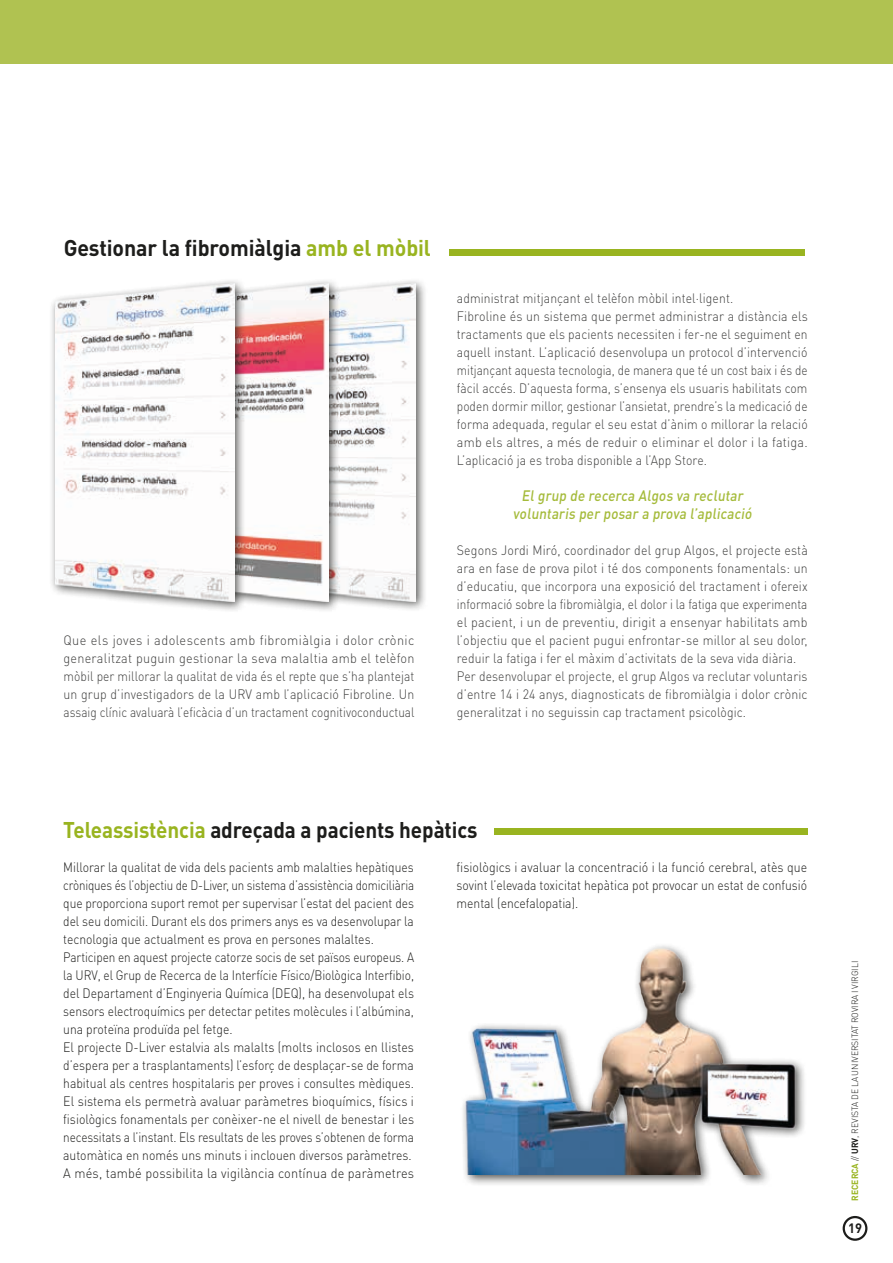
<style>
.page{position:relative;width:893px;height:1263px;background:#fff}
.page>*{position:absolute;margin:0;border:0;box-sizing:border-box;transform-origin:0 0}
.t1{font:700 22.5px "DIN Pro";letter-spacing:-.005em;color:#1d1d1b;scale:.92 1}
.t2{font:700 22.5px "DIN Pro";letter-spacing:-.005em;color:#1d1d1b;scale:.95 1}
.t3{font:500 15px/18px "DIN Pro";color:#a5bb3b;text-align:center;scale:.9 1}
.t4{font:300 13.5px/18px "DIN Pro";color:#1d1d1b;scale:.9 1}
.t5{font:300 13.5px/18px "DIN Pro";letter-spacing:.01em;color:#3d3d3c;scale:.91 1}
.t6{font:300 13.5px/18px "DIN Pro";letter-spacing:.01em;color:#3d3d3c;scale:.9 1}
.t7{font:300 13.5px/18px "DIN Pro";letter-spacing:.01em;color:#3d3d3c;text-align:justify;scale:.95 1}
.t8{font:300 13.5px/18px "DIN Pro";color:#1d1d1b;text-align:justify;scale:.91 1}
.t9{font:700 13.5px "DIN Pro";color:#1d1d1b;scale:.95 1}
.t10{font:300 9px "DIN Pro";color:#1d1d1b;scale:.95 1}
.s1{color:#99b420}
.s2{font-weight:700;color:#99b420}
.s3{font-weight:700}
</style>
<div class="page">
<div style="left:231px;top:278px;width:197px;height:335px;background:#1d1d1b;opacity:.75"></div>
<img style="left:340px;top:284px;width:76px;height:317px">
<div style="left:143px;top:278px;width:197px;height:335px;background:#1d1d1b;opacity:.75"></div>
<img style="left:246px;top:284px;width:82px;height:317px">
<div style="left:49px;top:278px;width:197px;height:335px;background:#1d1d1b;opacity:.75"></div>
<img style="left:55px;top:284px;width:179px;height:317px">
<div style="left:449px;top:249px;width:356px;height:7px;background:#99b420"></div>
<div style="left:495px;top:828px;width:313px;height:7px;background:#99b420"></div>
<div style="left:460px;top:942px;width:346px;height:244px;background:#1d1d1b;opacity:.75"></div>
<img style="left:460px;top:942px;width:346px;height:232px">
<div style="left:0;top:0;width:893px;height:64px;background:#b0c251"></div>
<div style="left:843px;top:1216px;width:24px;height:25px;border:2px solid #1d1d1b;border-radius:50%"></div>
<h1 class="t2" style="left:64px;top:233px;width:388px">Gestionar la fibromiàlgia <span class="s1">amb el mòbil</span></h1>
<p class="t7" style="left:64px;top:631px;width:371px">Que els joves i adolescents amb fibromiàlgia i dolor crònic generalitzat puguin gestionar la seva malaltia amb el telèfon mòbil per millorar la qualitat de vida és el repte que s’ha plantejat un grup d’investigadors de la URV amb l’aplicació Fibroline. Un assaig clínic avaluarà l’eficàcia d’un tractament cognitivoconductual</p>
<p class="t6" style="left:457px;top:289px;width:391px">administrat mitjançant el telèfon mòbil intel·ligent.<br>Fibroline és un sistema que permet administrar a distància els tractaments que els pacients necessiten i fer-ne el seguiment en aquell instant. L’aplicació desenvolupa un protocol d’intervenció mitjançant aquesta tecnologia, de manera que té un cost baix i és de fàcil accés. D’aquesta forma, s’ensenya els usuaris habilitats com poden dormir millor, gestionar l’ansietat, prendre’s la medicació de forma adequada, regular el seu estat d’ànim o millorar la relació amb els altres, a més de reduir o eliminar el dolor i la fatiga.<br>L’aplicació ja es troba disponible a l’App Store.</p>
<p class="t3" style="left:513px;top:486px;width:270px">El grup de recerca Algos va reclutar voluntaris per posar a prova l’aplicació</p>
<p class="t5" style="left:457px;top:541px;width:387px">Segons Jordi Miró, coordinador del grup Algos, el projecte està ara en fase de prova pilot i té dos components fonamentals: un d’educatiu, que incorpora una exposició del tractament i ofereix informació sobre la fibromiàlgia, el dolor i la fatiga que experimenta el pacient, i un de preventiu, dirigit a ensenyar habilitats amb l’objectiu que el pacient pugui enfrontar-se millor al seu dolor, reduir la fatiga i fer el màxim d’activitats de la seva vida diària.<br>Per desenvolupar el projecte, el grup Algos va reclutar voluntaris d’entre 14 i 24 anys, diagnosticats de fibromiàlgia i dolor crònic generalitzat i no seguissin cap tractament psicològic.</p>
<h1 class="t1" style="left:63px;top:814px;width:452px"><span class="s1">Teleassistència</span> adreçada a pacients hepàtics</h1>
<p class="t8" style="left:457px;top:857px;width:387px">fisiològics i avaluar la concentració i la funció cerebral, atès que sovint l’elevada toxicitat hepàtica pot provocar un estat de confusió mental (encefalopatia).</p>
<p class="t4" style="left:63px;top:857px;width:391px">Millorar la qualitat de vida dels pacients amb malalties hepàtiques cròniques és l’objectiu de D-Liver, un sistema d’assistència domiciliària que proporciona suport remot per supervisar l’estat del pacient des del seu domicili. Durant els dos primers anys es va desenvolupar la tecnologia que actualment es prova en persones malaltes.<br>Participen en aquest projecte catorze socis de set països europeus. A la URV, el Grup de Recerca de la Interfície Físico/Biològica Interfibio, del Departament d’Enginyeria Química (DEQ), ha desenvolupat els sensors electroquímics per detectar petites molècules i l’albúmina, una proteïna produïda pel fetge.<br>El projecte D-Liver estalvia als malalts (molts inclosos en llistes d’espera per a trasplantaments) l’esforç de desplaçar-se de forma habitual als centres hospitalaris per proves i consultes mèdiques.<br>El sistema els permetrà avaluar paràmetres bioquímics, físics i fisiològics fonamentals per conèixer-ne el nivell de benestar i les necessitats a l’instant. Els resultats de les proves s’obtenen de forma automàtica en només uns minuts i inclouen diversos paràmetres.<br>A més, també possibilita la vigilància contínua de paràmetres</p>
<p class="t10" style="left:849px;top:1201px;width:254px;rotate:-90deg"><span class="s2">RECERCA</span> // <span class="s3">URV</span>, REVISTA DE LA UNIVERSITAT ROVIRA I VIRGILI</p>
<p class="t9" style="left:848px;top:1219px;width:16px">19</p>
</div>
